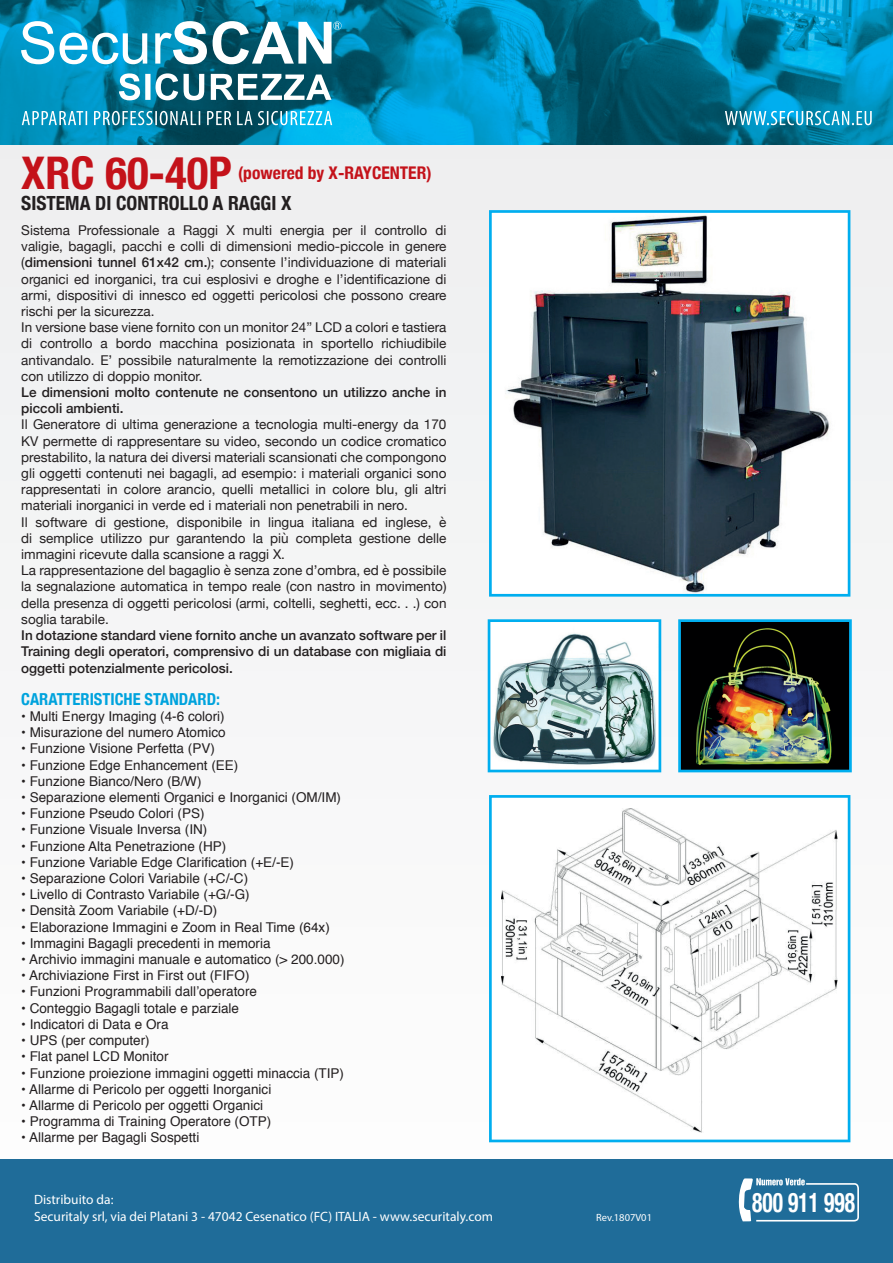
<style>
.page{position:relative;width:893px;height:1263px;background:#fff}
.page>*{position:absolute;margin:0;border:0;box-sizing:border-box;transform-origin:0 0}
.t1{font:700 condensed 45px "Helvetica Neue";color:#c4121a}
.t2{font:700 condensed 27.15px "Helvetica Neue";color:#fff;scale:.79 1}
.t3{font:700 condensed 19.5px "Helvetica Neue";color:#231f20}
.t4{font:700 condensed 17.55px "Helvetica Neue";color:#c4121a}
.t5{font:700 condensed 16.5px "Helvetica Neue";color:#00a3dd}
.t6{font:13.5px/16.2px "Helvetica Neue";color:#231f20}
.t7{font:13.5px "Helvetica";color:#231f20}
.t8{font:500 13.5px/16.2px "Helvetica Neue";color:#231f20}
.t9{font:13.5px/16.2px "Myriad Pro";color:#fff}
.t10{font:10.5px "Myriad Pro";color:#fff}
.s1{font-weight:500}
</style>
<div class="page">
<div style="left:0;top:145px;width:893px;height:1118px;background:#f5f5f6"></div>
<img style="left:0;top:0;width:893px;height:145px">
<svg style="left:21px;top:21px;width:321px;height:43px"></svg>
<svg style="left:119px;top:73px;width:213px;height:27px"></svg>
<svg style="left:22px;top:111px;width:310px;height:14px;background:#4f9fb6"></svg>
<svg style="left:725px;top:111px;width:147px;height:14px;background:#53b1ce"></svg>
<svg style="left:489px;top:210px;width:361px;height:387px"></svg>
<div style="left:0;top:1159px;width:893px;height:104px;background:#1f6c99"></div>
<svg style="left:738px;top:1178px;width:121px;height:43px"></svg>
<svg style="left:489px;top:795px;width:361px;height:347px;fill:#fff"></svg>
<img style="left:678px;top:619px;width:174px;height:153px">
<svg style="left:488px;top:619px;width:173px;height:153px"></svg>
<h1 class="t1" style="left:21px;top:136px;width:212px">XRC 60-40P</h1>
<p class="t4" style="left:238px;top:158px;width:195px">(powered by X-RAYCENTER)</p>
<h3 class="t3" style="left:21px;top:187px;width:272px">SISTEMA DI CONTROLLO A RAGGI X</h3>
<p class="t6" style="left:21px;top:223px;width:427px">Sistema Professionale a Raggi X multi energia per il controllo di valigie, bagagli, pacchi e colli di dimensioni medio-piccole in genere (<span class="s1">dimensioni tunnel 61x42 cm.</span>); consente l’individuazione di materiali organici ed inorganici, tra cui esplosivi e droghe e l’identificazione di armi, dispositivi di innesco ed oggetti pericolosi che possono creare rischi per la sicurezza.<br>In versione base viene fornito con un monitor 24” LCD a colori e tastiera di controllo a bordo macchina posizionata in sportello richiudibile antivandalo. E’ possibile naturalmente la remotizzazione dei controlli con utilizzo di doppio monitor.</p>
<p class="t8" style="left:21px;top:383px;width:427px">Le dimensioni molto contenute ne consentono un utilizzo anche in piccoli ambienti.</p>
<p class="t6" style="left:21px;top:417px;width:427px">Il Generatore di ultima generazione a tecnologia multi-energy da 170<br>KV permette di rappresentare su video, secondo un codice cromatico prestabilito, la natura dei diversi materiali scansionati che compongono gli oggetti contenuti nei bagagli, ad esempio: i materiali organici sono rappresentati in colore arancio, quelli metallici in colore blu, gli altri materiali inorganici in verde ed i materiali non penetrabili in nero.<br>Il software di gestione, disponibile in lingua italiana ed inglese, è di semplice utilizzo pur garantendo la più completa gestione delle immagini ricevute dalla scansione a raggi X.<br>La rappresentazione del bagaglio è senza zone d’ombra, ed è possibile la segnalazione automatica in tempo reale (con nastro in movimento) della presenza di oggetti pericolosi (armi, coltelli, seghetti, ecc. . .) con soglia tarabile.</p>
<p class="t8" style="left:21px;top:626px;width:427px;text-align:justify">In dotazione standard viene fornito anche un avanzato software per il Training degli operatori, comprensivo di un database con migliaia di oggetti potenzialmente pericolosi.</p>
<p class="t5" style="left:21px;top:685px;width:200px">CARATTERISTICHE STANDARD:</p>
<p class="t7" style="left:21px;top:706px;width:205px">• Multi Energy Imaging (4-6 colori)</p>
<p class="t7" style="left:21px;top:722px;width:206px">• Misurazione del numero Atomico</p>
<p class="t7" style="left:21px;top:738px;width:195px">• Funzione Visione Perfetta (PV)</p>
<p class="t7" style="left:21px;top:754px;width:219px">• Funzione Edge Enhancement (EE)</p>
<p class="t7" style="left:21px;top:771px;width:182px">• Funzione Bianco/Nero (B/W)</p>
<p class="t7" style="left:21px;top:787px;width:321px">• Separazione elementi Organici e Inorganici (OM/IM)</p>
<p class="t7" style="left:21px;top:803px;width:185px">• Funzione Pseudo Colori (PS)</p>
<p class="t7" style="left:21px;top:819px;width:188px">• Funzione Visuale Inversa (IN)</p>
<p class="t7" style="left:21px;top:835px;width:207px">• Funzione Alta Penetrazione (HP)</p>
<p class="t7" style="left:21px;top:852px;width:274px">• Funzione Variable Edge Clarification (+E/-E)</p>
<p class="t7" style="left:21px;top:868px;width:228px">• Separazione Colori Variabile (+C/-C)</p>
<p class="t7" style="left:21px;top:884px;width:230px">• Livello di Contrasto Variabile (+G/-G)</p>
<p class="t7" style="left:21px;top:900px;width:198px">• Densità Zoom Variabile (+D/-D)</p>
<p class="t7" style="left:21px;top:916px;width:310px">• Elaborazione Immagini e Zoom in Real Time (64x)</p>
<p class="t7" style="left:21px;top:933px;width:251px">• Immagini Bagagli precedenti in memoria</p>
<p class="t7" style="left:21px;top:949px;width:325px">• Archivio immagini manuale e automatico (&gt; 200.000)</p>
<p class="t7" style="left:21px;top:965px;width:230px">• Archiviazione First in First out (FIFO)</p>
<p class="t7" style="left:21px;top:981px;width:237px">• Funzioni Programmabili dall’operatore</p>
<p class="t7" style="left:21px;top:997px;width:219px">• Conteggio Bagagli totale e parziale</p>
<p class="t7" style="left:21px;top:1014px;width:149px">• Indicatori di Data e Ora</p>
<p class="t7" style="left:21px;top:1030px;width:130px">• UPS (per computer)</p>
<p class="t7" style="left:21px;top:1046px;width:149px">• Flat panel LCD Monitor</p>
<p class="t7" style="left:21px;top:1062px;width:324px">• Funzione proiezione immagini oggetti minaccia (TIP)</p>
<p class="t7" style="left:21px;top:1078px;width:252px">• Allarme di Pericolo per oggetti Inorganici</p>
<p class="t7" style="left:21px;top:1095px;width:243px">• Allarme di Pericolo per oggetti Organici</p>
<p class="t7" style="left:21px;top:1111px;width:252px">• Programma di Training Operatore (OTP)</p>
<p class="t7" style="left:21px;top:1127px;width:180px">• Allarme per Bagagli Sospetti</p>
<p class="t9" style="left:34px;top:1191px;width:460px">Distribuito da:<br>Securitaly srl, via dei Platani 3 - 47042 Cesenatico (FC) ITALIA - www.securitaly.com</p>
<h2 class="t2" style="left:752px;top:1179px;width:132px">800 911 998</h2>
<p class="t10" style="left:596px;top:1210px;width:57px">Rev.1807V01</p>
</div>
